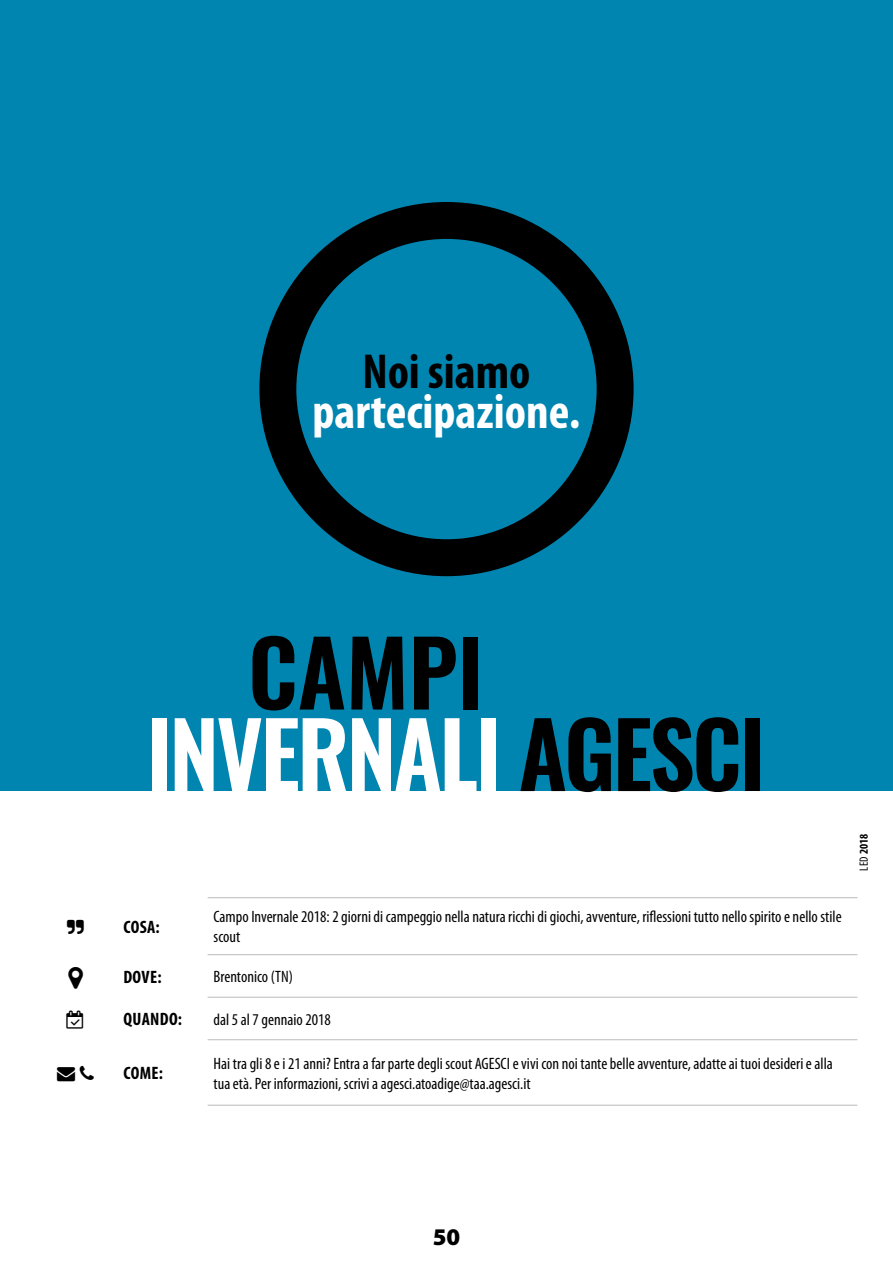
<style>
.page{position:relative;width:893px;height:1263px;background:#fff}
.page>*{position:absolute;margin:0;border:0;box-sizing:border-box;transform-origin:0 0}
.t1{font:600 90px "Oswald";letter-spacing:-.03em;color:#fff}
.t2{font:600 90px "Oswald";color:#000}
.t3{font:700 condensed 49.35px "Myriad Pro";color:#fff}
.t4{font:700 condensed 49.35px "Myriad Pro";color:#000}
.t5{font:900 24px "Myriad Pro";color:#000}
.t6{font:700 condensed 18px "Myriad Pro";letter-spacing:.02em;color:#000}
.t7{font:condensed 16.5px/19.8px "Myriad Pro";color:#000}
.t8{font:700 condensed 12px "Myriad Pro";color:#000}
.s1{color:#000}
.s2{font-weight:400}
</style>
<div class="page">
<div style="left:0;top:0;width:893px;height:791px;background:#0085b1"></div>
<hr style="left:208px;top:897px;width:649px;height:1px;background:#b9bbbc">
<hr style="left:208px;top:954px;width:649px;height:1px;background:#b9bbbc">
<hr style="left:208px;top:997px;width:649px;height:1px;background:#b9bbbc">
<hr style="left:208px;top:1039px;width:649px;height:1px;background:#b9bbbc">
<hr style="left:208px;top:1105px;width:649px;height:1px;background:#b9bbbc">
<div style="left:259px;top:202px;width:375px;height:374px;border:37px solid #000;border-radius:50%"></div>
<h2 class="t4" style="left:362px;top:340px;width:170px">Noi siamo</h2>
<h2 class="t3" style="left:313px;top:380px;width:269px">partecipazione.</h2>
<h1 class="t2" style="left:248px;top:610px;width:237px">CAMPI</h1>
<h1 class="t1" style="left:146px;top:692px;width:620px">INVERNALI <span class="s1">AGESCI</span></h1>
<p class="t6" style="left:123px;top:916px;width:38px">COSA:</p>
<p class="t7" style="left:214px;top:907px;width:630px">Campo Invernale 2018: 2 giorni di campeggio nella natura ricchi di giochi, avventure, riflessioni tutto nello spirito e nello stile scout</p>
<p class="t6" style="left:123px;top:965px;width:40px">DOVE:</p>
<p class="t7" style="left:214px;top:966px;width:81px">Brentonico (TN)</p>
<p class="t6" style="left:67px;top:1008px;width:117px">▼ QUANDO:</p>
<p class="t7" style="left:214px;top:1009px;width:119px">dal 5 al 7 gennaio 2018</p>
<p class="t6" style="left:123px;top:1062px;width:41px">COME:</p>
<p class="t7" style="left:214px;top:1053px;width:621px">Hai tra gli 8 e i 21 anni? Entra a far parte degli scout AGESCI e vivi con noi tante belle avventure, adatte ai tuoi desideri e alla tua età. Per informazioni, scrivi a agesci.atoadige@taa.agesci.it</p>
<p class="t8" style="left:856px;top:870px;width:38px;rotate:-90deg"><span class="s2">LED</span> 2018</p>
<h3 class="t5" style="left:433px;top:1224px;width:29px">50</h3>
</div>
